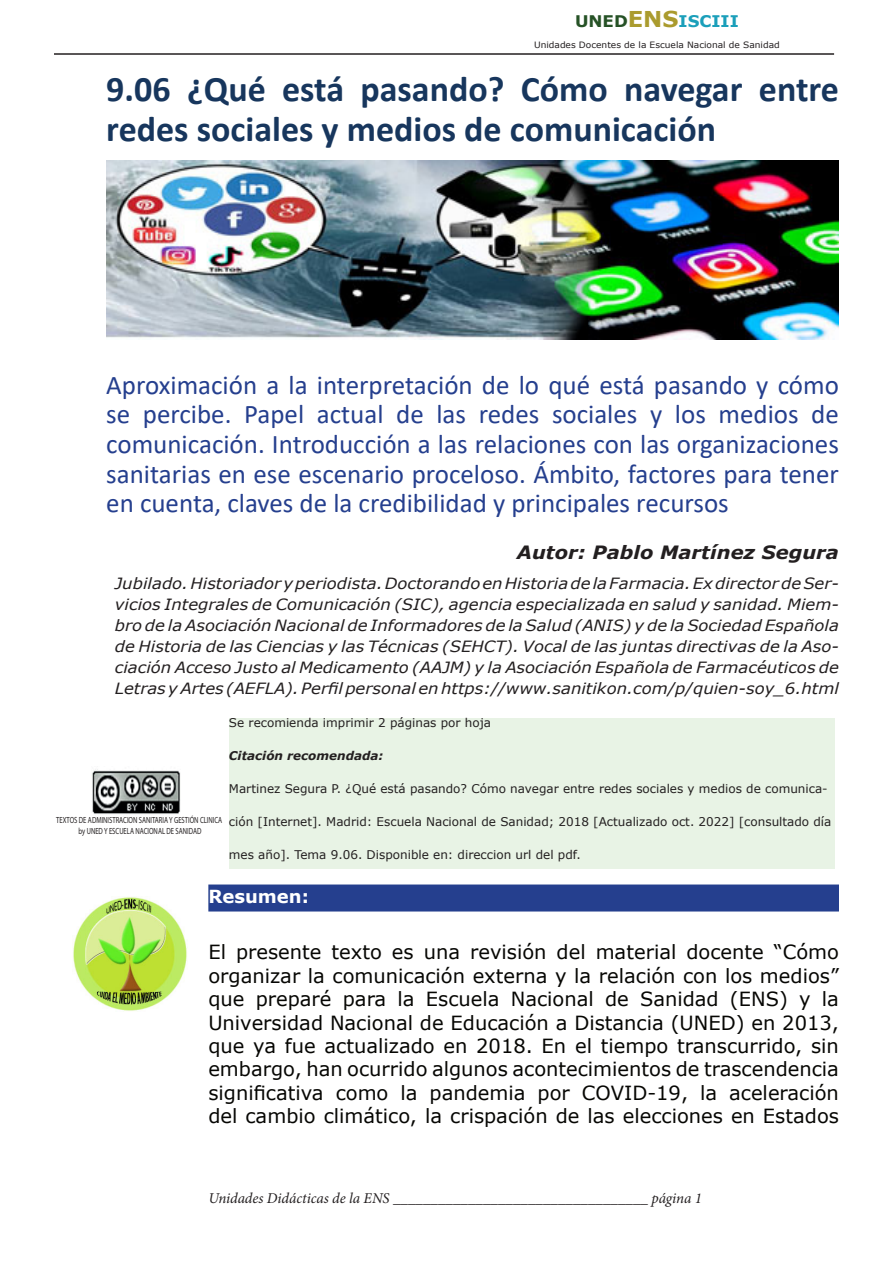
<style>
.page{position:relative;width:893px;height:1263px;background:#fff}
.page>*{position:absolute;margin:0;border:0;box-sizing:border-box;transform-origin:0 0}
.t1{font:700 36px/39.6px "Calibri";color:#17365d}
.t2{font:27px/29.7px "Calibri";color:#253f8e;text-align:justify}
._5-cuerpo_articulo_n{font:19.5px/23.4px "Verdana";color:#060603;text-align:justify}
._3-_autor_cursiva{font:italic 700 18.3px "Verdana";color:#231f20;scale:1.06 1}
._4-_cabecero_raya_fi{font:700 18px "Verdana";color:#fff}
.t3{font:700 16.05px "Verdana";color:#1b9fba;scale:1.04 1}
._3-_autor_cursiva-2{font:italic 15.45px/21px "Verdana";color:#231f20;text-align:justify;scale:1.06 1}
.cabecero_a{font:italic 15px "Minion Pro";letter-spacing:-.005em;color:#231f20}
.recomendaciones{font:12px "Verdana";color:#231f20}
.recomendaciones-2{font:italic 700 12px "Verdana";color:#231f20}
.t4{font:9px/10.6px "Myriad Pro";color:#231f20;text-align:center;scale:.74 1}
.t5{font:8.7px "Verdana";color:#231f20;scale:1.04 1}
.s1{color:#265226}
.s2{font-size:21.9px;color:#aa9b2e}
</style>
<div class="page">
<div style="left:208px;top:884px;width:631px;height:27px;background:#253f8e"></div>
<img style="left:106px;top:161px;width:733px;height:179px">
<hr style="left:54px;top:53px;width:780px;height:2px;background:#231f20">
<div style="left:229px;top:718px;width:605px;height:150px;background:#e8f3e5"></div>
<img style="left:92px;top:769px;width:89px;height:45px">
<img style="left:73px;top:896px;width:114px;height:115px">
<p class="t3" style="left:575px;top:10px;width:159px"><span class="s1">UNED</span><span class="s2">ENS</span>ISCIII</p>
<p class="t5" style="left:534px;top:39px;width:238px">Unidades Docentes de la Escuela Nacional de Sanidad</p>
<p class="t1" style="left:106px;top:69px;width:734px">9.06 ¿Qué está pasando? Cómo navegar entre redes sociales y medios de comunicación</p>
<p class="t2" style="left:106px;top:369px;width:734px">Aproximación a la interpretación de lo qué está pasando y cómo se percibe. Papel actual de las redes sociales y los medios de comunicación. Introducción a las relaciones con las organizaciones sanitarias en ese escenario proceloso. Ámbito, factores para tener en cuenta, claves de la credibilidad y principales recursos</p>
<p class="_3-_autor_cursiva" style="left:517px;top:539px;width:305px">Autor: Pablo Martínez Segura</p>
<p class="_3-_autor_cursiva-2" style="left:115px;top:573px;width:685px">Jubilado. Historiador y periodista. Doctorando en Historia de la Farmacia. Ex director de Ser&shy;vicios Integrales de Comunicación (SIC), agencia especializada en salud y sanidad. Miem&shy;bro de la Asociación Nacional de Informadores de la Salud (ANIS) y de la Sociedad Española de Historia de las Ciencias y las Técnicas (SEHCT). Vocal de las juntas directivas de la Aso&shy;ciación Acceso Justo al Medicamento (AAJM) y la Asociación Española de Farmacéuticos de Letras y Artes (AEFLA). Perfil personal en https://www.sanitikon.com/p/quien-soy_6.html</p>
<p class="recomendaciones" style="left:229px;top:714px;width:264px">Se recomienda imprimir 2 páginas por hoja</p>
<p class="recomendaciones-2" style="left:229px;top:747px;width:156px">Citación recomendada:</p>
<p class="recomendaciones" style="left:229px;top:780px;width:600px">Martinez Segura P. ¿Qué está pasando? Cómo navegar entre redes sociales y medios de comunica-</p>
<p class="recomendaciones" style="left:229px;top:813px;width:604px">ción [Internet]. Madrid: Escuela Nacional de Sanidad; 2018 [Actualizado oct. 2022] [consultado día</p>
<p class="recomendaciones" style="left:229px;top:846px;width:353px">mes año]. Tema 9.06. Disponible en: direccion url del pdf.</p>
<p class="t4" style="left:56px;top:814px;width:226px">TEXTOS DE ADMINISTRACION SANITARIA Y GESTIÓN CLINICA by UNED Y ESCUELA NACIONAL DE SANIDAD</p>
<p class="_4-_cabecero_raya_fi" style="left:208px;top:884px;width:102px">Resumen:</p>
<p class="_5-cuerpo_articulo_n" style="left:208px;top:940px;width:632px">El presente texto es una revisión del material docente “Cómo organizar la comunicación externa y la relación con los medios” que preparé para la Escuela Nacional de Sanidad (ENS) y la Universidad Nacional de Educación a Distancia (UNED) en 2013, que ya fue actualizado en 2018. En el tiempo transcurrido, sin embargo, han ocurrido algunos acontecimientos de trascendencia significativa como la pandemia por COVID-19, la aceleración del cambio climático, la crispación de las elecciones en Estados</p>
<p class="cabecero_a" style="left:208px;top:1188px;width:495px">Unidades Didácticas de la ENS __________________________________ página 1</p>
</div>
